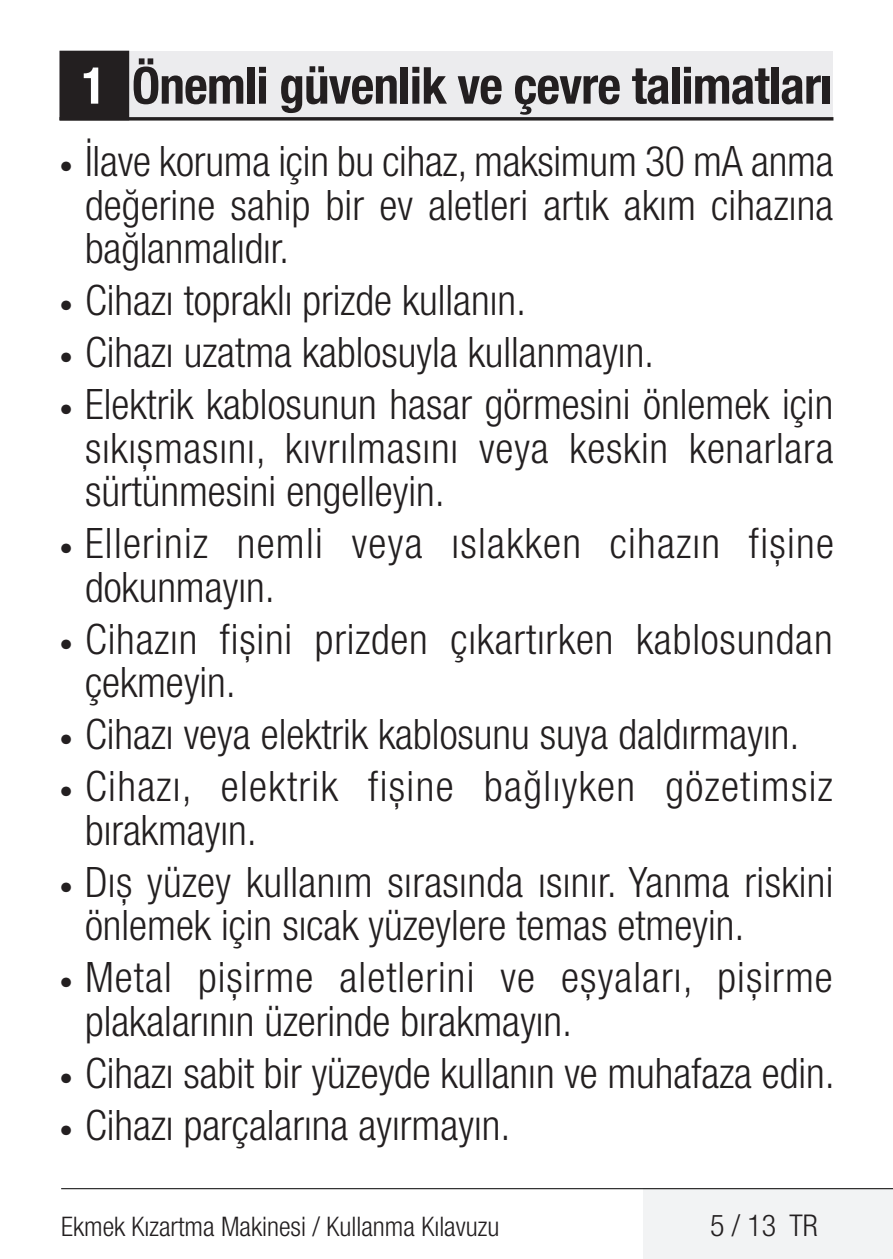
<style>
.page{position:relative;width:893px;height:1259px;background:#fff}
.page>*{position:absolute;margin:0;border:0;box-sizing:border-box;transform-origin:0 0}
.t1{font:700 condensed 51px "Helvetica Neue LT Pro";letter-spacing:-.015em;color:#231f20}
.t2{font:300 condensed 42px/43.5px "Helvetica Neue LT Pro";color:#231f20;text-align:justify}
.t3{font:300 condensed 42px/43.5px "Helvetica Neue LT Pro";letter-spacing:.025em;color:#231f20}
.t4{font:300 condensed 42px/43.5px "Helvetica Neue LT Pro";letter-spacing:.02em;color:#231f20}
.t5{font:300 condensed 42px/43.5px "Helvetica Neue LT Pro";letter-spacing:.035em;color:#231f20}
.t6{font:300 condensed 42px/43.5px "Helvetica Neue LT Pro";letter-spacing:.03em;color:#231f20}
.t7{font:300 condensed 30px "Helvetica Neue LT Pro";color:#231f20}
.t8{font:300 condensed 27px "Helvetica Neue LT Pro";color:#231f20}
.s1{color:#fff}
.s2{font-weight:700;font-size:27px}
</style>
<div class="page">
<div style="left:644px;top:1188px;width:249px;height:71px;background:#f2f3f4"></div>
<hr style="left:61px;top:1188px;width:832px;height:1px;background:#000">
<div style="left:60px;top:51px;width:773px;height:68px;background:#ececee"></div>
<hr style="left:60px;top:117px;width:773px;height:3px;background:#231f20">
<div style="left:61px;top:52px;width:67px;height:67px;background:#231f20"></div>
<div style="left:60px;top:51px;width:69px;height:69px;border:3px solid #231f20"></div>
<p class="t1" style="left:82px;top:55px;width:752px"><span class="s1">1</span> Önemli güvenlik ve çevre talimatları</p>
<p class="t2" style="left:85px;top:139px;width:750px;text-indent:-26px"><span class="s2">•</span> İlave koruma için bu cihaz, maksimum 30 mA anma değerine sahip bir ev aletleri artık akım cihazına bağlanmalıdır.</p>
<p class="t2" style="left:60px;top:278px;width:468px"><span class="s2">•</span> Cihazı topraklı prizde kullanın.</p>
<p class="t2" style="left:60px;top:330px;width:596px"><span class="s2">•</span> Cihazı uzatma kablosuyla kullanmayın.</p>
<p class="t2" style="left:85px;top:382px;width:750px;text-indent:-26px"><span class="s2">•</span> Elektrik kablosunun hasar görmesini önlemek için sıkışmasını, kıvrılmasını veya keskin kenarlara sürtünmesini engelleyin.</p>
<p class="t6" style="left:85px;top:521px;width:750px;text-indent:-26px"><span class="s2">•</span> Elleriniz nemli veya ıslakken cihazın fişine dokunmayın.</p>
<p class="t4" style="left:85px;top:617px;width:749px;text-indent:-26px"><span class="s2">•</span> Cihazın fişini prizden çıkartırken kablosundan çekmeyin.</p>
<p class="t2" style="left:60px;top:712px;width:742px"><span class="s2">•</span> Cihazı veya elektrik kablosunu suya daldırmayın.</p>
<p class="t5" style="left:85px;top:764px;width:749px;text-indent:-26px"><span class="s2">•</span> Cihazı, elektrik fişine bağlıyken gözetimsiz bırakmayın.</p>
<p class="t2" style="left:85px;top:860px;width:750px;text-indent:-26px"><span class="s2">•</span> Dış yüzey kullanım sırasında ısınır. Yanma riskini önlemek için sıcak yüzeylere temas etmeyin.</p>
<p class="t3" style="left:85px;top:955px;width:749px;text-indent:-26px"><span class="s2">•</span> Metal pişirme aletlerini ve eşyaları, pişirme plakalarının üzerinde bırakmayın.</p>
<p class="t2" style="left:60px;top:1051px;width:777px"><span class="s2">•</span> Cihazı sabit bir yüzeyde kullanın ve muhafaza edin.</p>
<p class="t2" style="left:60px;top:1103px;width:452px"><span class="s2">•</span> Cihazı parçalarına ayırmayın.</p>
<p class="t8" style="left:61px;top:1210px;width:440px">Ekmek Kızartma Makinesi / Kullanma Kılavuzu</p>
<p class="t7" style="left:710px;top:1208px;width:109px">5 / 13 TR</p>
</div>
